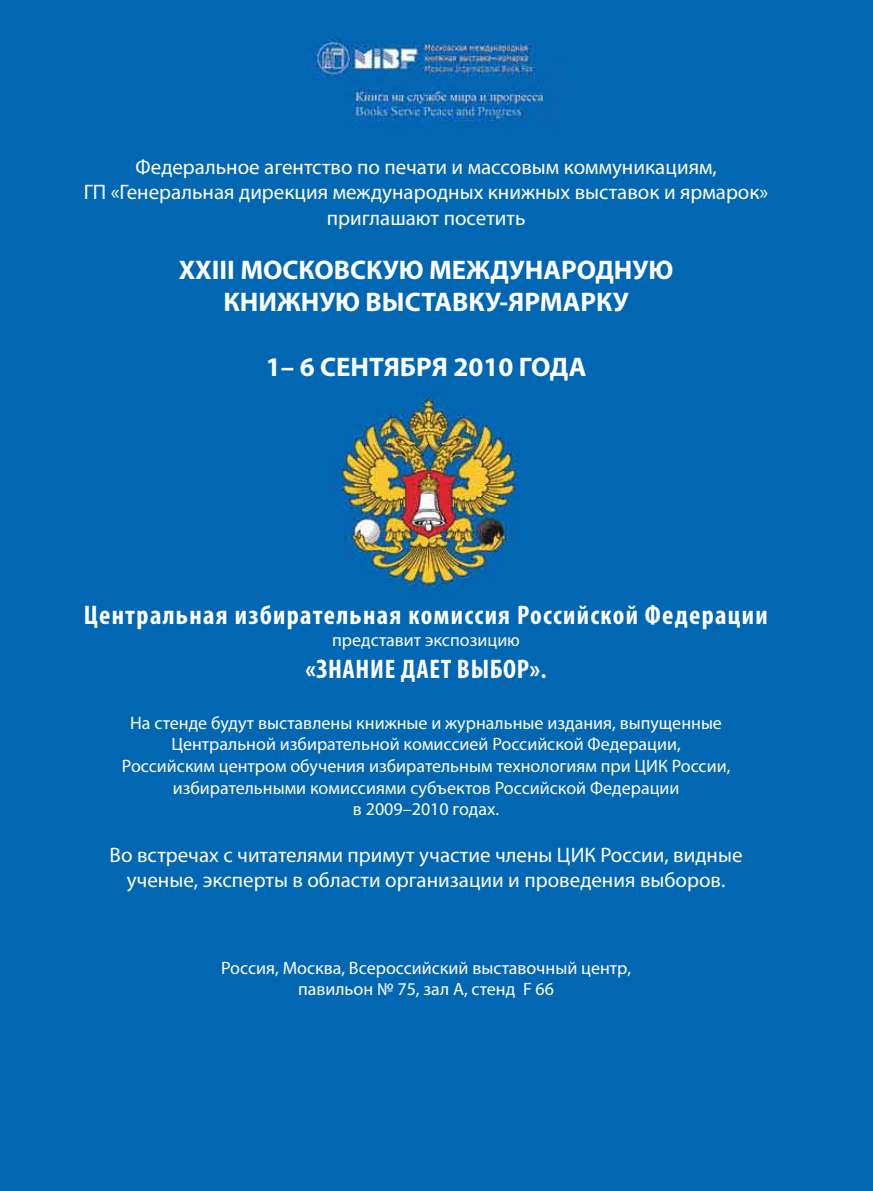
<style>
.page{position:relative;width:873px;height:1191px;background:#fff}
.page>*{position:absolute;margin:0;border:0;box-sizing:border-box;transform-origin:0 0}
.t1{font:700 27px/32.4px "Myriad Pro";color:#fff;text-align:center}
.t2{font:700 condensed 27px "Myriad Pro";letter-spacing:.05em;color:#fff}
.t3{font:700 condensed 27px "Myriad Pro";letter-spacing:.025em;color:#fff}
.t4{font:21px/25.2px "Myriad Pro";color:#fff;text-align:center}
.t5{font:18px/21.6px "Myriad Pro";color:#fff;text-align:center}
.s1{font-size:24px}
</style>
<div class="page">
<div style="left:0;top:0;width:872px;height:1191px;background:#0167b2"></div>
<p class="t4" style="left:84px;top:154px;width:686px">Федеральное агентство по печати и массовым коммуникациям,<br>ГП «Генеральная дирекция международных книжных выставок и ярмарок» приглашают посетить</p>
<p class="t1" style="left:179px;top:252px;width:495px">XXIII МОСКОВСКУЮ МЕЖДУНАРОДНУЮ<br>КНИЖНУЮ ВЫСТАВКУ-ЯРМАРКУ</p>
<p class="t1" style="left:266px;top:349px;width:322px">1– 6 СЕНТЯБРЯ 2010 ГОДА</p>
<p class="t2" style="left:84px;top:598px;width:685px">Центральная избирательная комиссия Российской Федерации</p>
<p class="t5" style="left:332px;top:629px;width:189px">представит экспозицию</p>
<p class="t3" style="left:305px;top:652px;width:242px">«ЗНАНИЕ ДАЕТ ВЫБОР»<span class="s1">.</span></p>
<p class="t5" style="left:122px;top:711px;width:610px">На стенде будут выставлены книжные и журнальные издания, выпущенные Центральной избирательной комиссией Российской Федерации,<br>Российским центром обучения избирательным технологиям при ЦИК России, избирательными комиссиями субъектов Российской Федерации<br>в 2009–2010 годах.</p>
<p class="t4" style="left:110px;top:842px;width:634px">Во встречах с читателями примут участие члены ЦИК России, видные ученые, эксперты в области организации и проведения выборов.</p>
<p class="t5" style="left:221px;top:956px;width:411px">Россия, Москва, Всероссийский выставочный центр, павильон № 75, зал А, стенд F 66</p>
</div>
